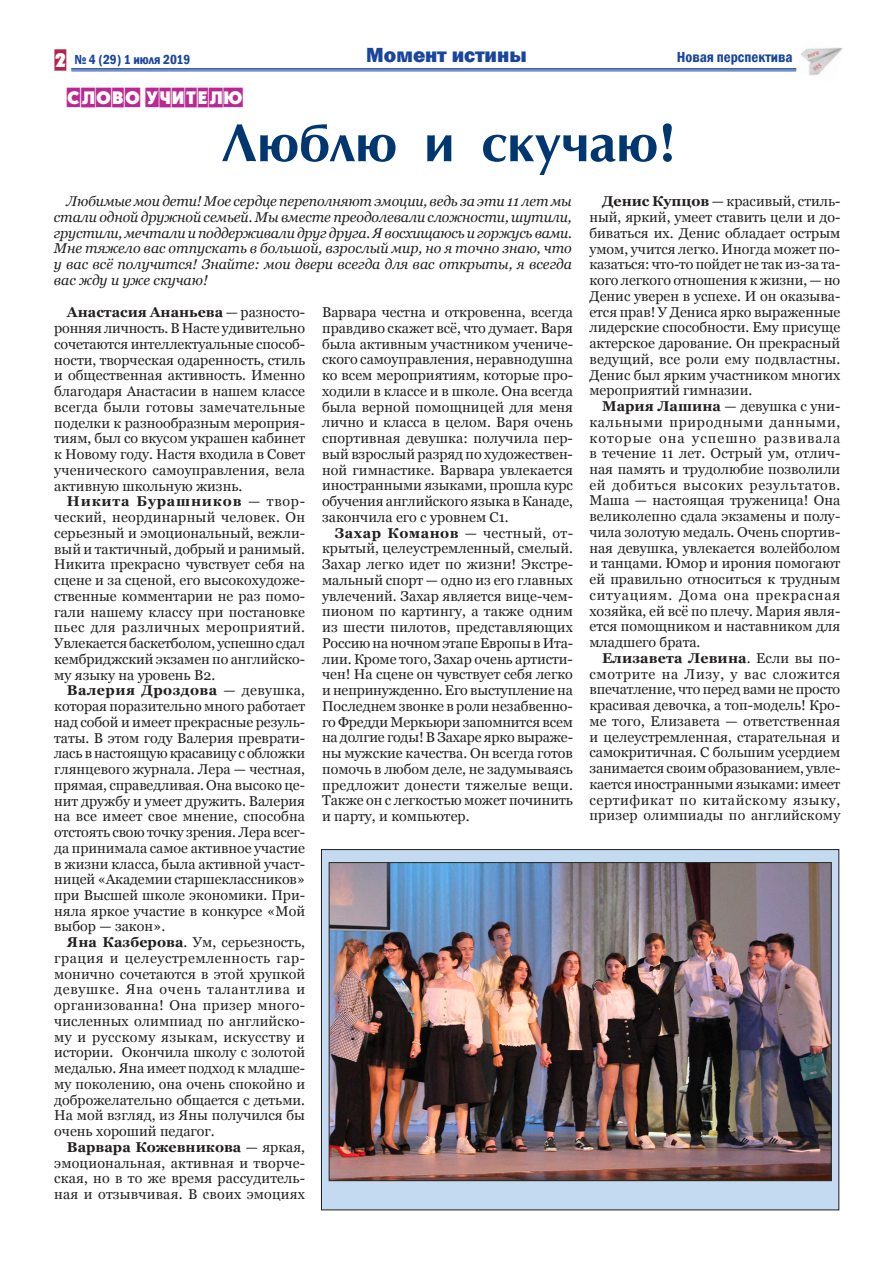
<style>
.page{position:relative;width:893px;height:1263px;background:#fff}
.page>*{position:absolute;margin:0;border:0;box-sizing:border-box;transform-origin:0 0}
.t1{font:700 54px "AG Opt Cyrillic";color:#013771}
.t2{font:800 21px "Franklin Gothic";color:#1a459c}
.t3{font:18px "a Plakat Titul Cm";color:#b92991}
.t4{font:600 condensed 15px "Franklin Gothic";color:#1a459c}
.t5{font:14.25px/15.8px "Georgia";color:#231f20;text-align:justify}
.t6{font:italic 14.25px/15.8px "Georgia";color:#231f20;text-align:justify}
.t7{font:600 condensed 13.5px "Franklin Gothic";color:#1a459c}
.s1{font-family:"a Plakat Titul Cm";font-weight:400;font-stretch:normal;font-size:19.5px;color:#b1244d}
.s2{font-weight:700}
</style>
<div class="page">
<hr style="left:71px;top:68px;width:725px;height:2px;background:#1a459c">
<hr style="left:71px;top:71px;width:725px;height:1px;background:#1a459c">
<img style="left:796px;top:47px;width:47px;height:29px">
<div style="left:321px;top:849px;width:518px;height:361px;background:#c3daf1"></div>
<img style="left:331px;top:864px;width:498px;height:315px">
<div style="left:329px;top:862px;width:502px;height:319px;border:1px solid #2a2b23"></div>
<p class="t7" style="left:54px;top:50px;width:138px"><span class="s1">2</span> № 4 (29) 1 июля 2019</p>
<h2 class="t2" style="left:366px;top:42px;width:162px">Момент истины</h2>
<p class="t4" style="left:677px;top:47px;width:117px">Новая перспектива</p>
<p class="t3" style="left:67px;top:87px;width:178px">слово учителю</p>
<h1 class="t1" style="left:221px;top:113px;width:457px">Люблю и скучаю!</h1>
<p class="t6" style="left:54px;top:193px;width:520px;text-indent:13px">Любимые мои дети! Мое сердце переполняют эмоции, ведь за эти 11 лет мы стали одной дружной семьей. Мы вместе преодолевали сложности, шутили, грустили, мечтали и поддерживали друг друга. Я восхищаюсь и горжусь вами.<br>Мне тяжело вас отпускать в большой, взрослый мир, но я точно знаю, что у вас всё получится! Знайте: мои двери всегда для вас открыты, я всегда вас жду и уже скучаю!</p>
<p class="t5" style="left:54px;top:305px;width:252px;text-indent:13px"><span class="s2">Анастасия Ананьева</span> — разносто&shy;ронняя личность. В Насте удивительно сочетаются интеллектуальные способ&shy;ности, творческая одаренность, стиль и общественная активность. Именно благодаря Анастасии в нашем классе всегда были готовы замечательные поделки к разнообразным мероприя&shy;тиям, был со вкусом украшен кабинет к Новому году. Настя входила в Совет ученического самоуправления, вела активную школьную жизнь.</p>
<p class="t5" style="left:54px;top:494px;width:252px;text-indent:13px"><span class="s2">Никита Бурашников</span> — твор&shy;ческий, неординарный человек. Он серьезный и эмоциональный, вежли&shy;вый и тактичный, добрый и ранимый.<br>Никита прекрасно чувствует себя на сцене и за сценой, его высокохудоже&shy;ственные комментарии не раз помо&shy;гали нашему классу при постановке пьес для различных мероприятий.<br>Увлекается баскетболом, успешно сдал кембриджский экзамен по английско&shy;му языку на уровень В2.</p>
<p class="t5" style="left:54px;top:683px;width:252px;text-indent:13px"><span class="s2">Валерия Дроздова</span> — девушка, которая поразительно много работает над собой и имеет прекрасные резуль&shy;таты. В этом году Валерия преврати&shy;лась в настоящую красавицу с обложки глянцевого журнала. Лера — честная, прямая, справедливая. Она высоко це&shy;нит дружбу и умеет дружить. Валерия на все имеет свое мнение, способна отстоять свою точку зрения. Лера всег&shy;да принимала самое активное участие в жизни класса, была активной участ&shy;ницей «Академии старшеклассников» при Высшей школе экономики. При&shy;няла яркое участие в конкурсе «Мой выбор — закон».</p>
<p class="t5" style="left:54px;top:935px;width:252px;text-indent:13px"><span class="s2">Яна Казберова</span>. Ум, серьезность, грация и целеустремленность гар&shy;монично сочетаются в этой хрупкой девушке. Яна очень талантлива и организованна! Она призер много&shy;численных олимпиад по английско&shy;му и русскому языкам, искусству и истории. Окончила школу с золотой медалью. Яна имеет подход к младше&shy;му поколению, она очень спокойно и доброжелательно общается с детьми.<br>На мой взгляд, из Яны получился бы очень хороший педагог.</p>
<p class="t5" style="left:54px;top:1139px;width:252px;text-indent:13px"><span class="s2">Варвара Кожевникова</span> — яркая, эмоциональная, активная и творче&shy;ская, но в то же время рассудитель&shy;ная и отзывчивая. В своих эмоциях</p>
<p class="t5" style="left:322px;top:305px;width:252px">Варвара честна и откровенна, всегда правдиво скажет всё, что думает. Варя была активным участником учениче&shy;ского самоуправления, неравнодушна ко всем мероприятиям, которые про&shy;ходили в классе и в школе. Она всегда была верной помощницей для меня лично и класса в целом. Варя очень спортивная девушка: получила пер&shy;вый взрослый разряд по художествен&shy;ной гимнастике. Варвара увлекается иностранными языками, прошла курс обучения английского языка в Канаде, закончила его с уровнем С1.</p>
<p class="t5" style="left:322px;top:525px;width:252px;text-indent:13px"><span class="s2">Захар Команов</span> — честный, от&shy;крытый, целеустремленный, смелый.<br>Захар легко идет по жизни! Экстре&shy;мальный спорт — одно из его главных увлечений. Захар является вице-чем&shy;пионом по картингу, а также одним из шести пилотов, представляющих Россию на ночном этапе Европы в Ита&shy;лии. Кроме того, Захар очень артисти&shy;чен! На сцене он чувствует себя легко и непринужденно. Его выступление на Последнем звонке в роли незабвенно&shy;го Фредди Меркьюри запомнится всем на долгие годы! В Захаре ярко выраже&shy;ны мужские качества. Он всегда готов помочь в любом деле, не задумываясь предложит донести тяжелые вещи.<br>Также он с легкостью может починить и парту, и компьютер.</p>
<p class="t5" style="left:589px;top:194px;width:252px;text-indent:13px"><span class="s2">Денис Купцов</span> — красивый, стиль&shy;ный, яркий, умеет ставить цели и до&shy;биваться их. Денис обладает острым умом, учится легко. Иногда может по&shy;казаться: что-то пойдет не так из-за та&shy;кого легкого отношения к жизни, — но Денис уверен в успехе. И он оказыва&shy;ется прав! У Дениса ярко выраженные лидерские способности. Ему присуще актерское дарование. Он прекрасный ведущий, все роли ему подвластны.<br>Денис был ярким участником многих мероприятий гимназии.</p>
<p class="t5" style="left:589px;top:398px;width:252px;text-indent:13px"><span class="s2">Мария Лашина</span> — девушка с уни&shy;кальными природными данными, которые она успешно развивала в течение 11 лет. Острый ум, отлич&shy;ная память и трудолюбие позволили ей добиться высоких результатов.<br>Маша — настоящая труженица! Она великолепно сдала экзамены и полу&shy;чила золотую медаль. Очень спортив&shy;ная девушка, увлекается волейболом и танцами. Юмор и ирония помогают ей правильно относиться к трудным ситуациям. Дома она прекрасная хозяйка, ей всё по плечу. Мария явля&shy;ется помощником и наставником для младшего брата.</p>
<p class="t5" style="left:589px;top:650px;width:252px;text-indent:13px"><span class="s2">Елизавета Левина</span>. Если вы по&shy;смотрите на Лизу, у вас сложится впечатление, что перед вами не просто красивая девочка, а топ-модель! Кро&shy;ме того, Елизавета — ответственная и целеустремленная, старательная и самокритичная. С большим усердием занимается своим образованием, увле&shy;кается иностранными языками: имеет сертификат по китайскому языку, призер олимпиады по английскому</p>
</div>
